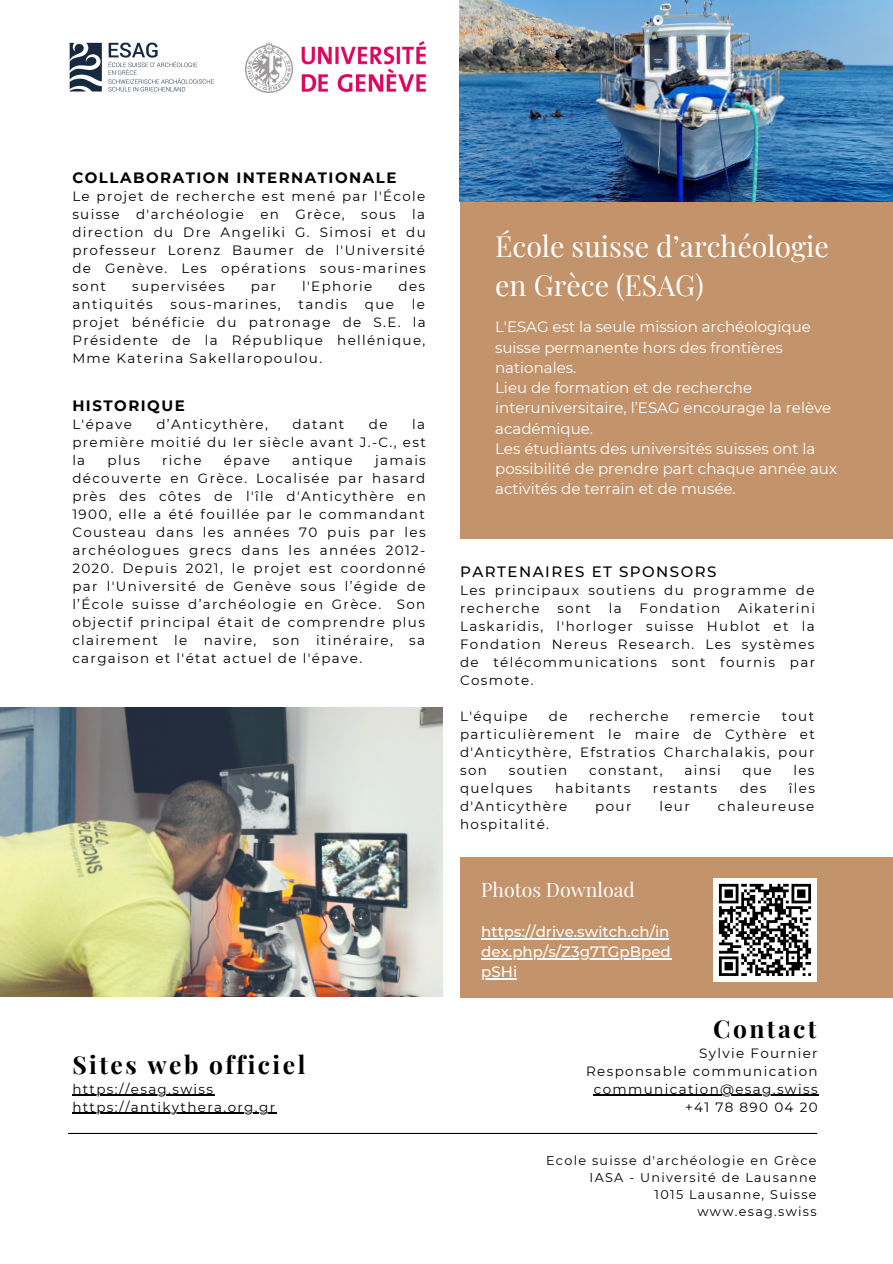
<style>
.page{position:relative;width:893px;height:1264px;background:#fff}
.page>*{position:absolute;margin:0;border:0;box-sizing:border-box;transform-origin:0 0}
.t1{font:28.5px/39.3px "Playfair Display";color:#fff}
.t2{font:700 24.6px "Playfair Display";letter-spacing:.1em;color:#000}
.t3{font:19.5px "Playfair Display";color:#fff}
.t4{font:15px/20.2px "Montserrat";color:#fff}
.t5{font:500 15px/20.2px "Montserrat";color:#fff;text-align:justify}
.t6{font:700 15px "Montserrat";letter-spacing:.1em;color:#000}
.t7{font:500 15px "Montserrat";letter-spacing:.1em;color:#000}
.t8{font:13.5px/18px "Montserrat";letter-spacing:.1em;color:#000;text-align:justify}
.t9{font:12.75px "Montserrat";letter-spacing:.1em;color:#000}
</style>
<div class="page">
<hr style="left:68px;top:1132px;width:749px;height:1px;background:#000">
<div style="left:460px;top:201px;width:432px;height:337px;background:#c3946b"></div>
<img style="left:0;top:707px;width:442px;height:289px">
<img style="left:459px;top:0;width:433px;height:201px">
<hr style="left:593px;top:1094px;width:226px;height:1px;background:#000">
<hr style="left:72px;top:1094px;width:142px;height:1px;background:#000">
<hr style="left:72px;top:1112px;width:204px;height:1px;background:#000">
<img style="left:69px;top:42px;width:145px;height:50px">
<img style="left:246px;top:41px;width:180px;height:52px">
<div style="left:460px;top:857px;width:432px;height:140px;background:#c3946b"></div>
<hr style="left:481px;top:938px;width:188px;height:1px;background:#fff">
<hr style="left:481px;top:958px;width:190px;height:1px;background:#fff">
<hr style="left:481px;top:978px;width:36px;height:1px;background:#fff">
<div style="left:713px;top:878px;width:103px;height:103px;background:#fff"></div>
<svg style="left:718px;top:883px;width:94px;height:93px"></svg>
<p class="t6" style="left:72px;top:168px;width:325px">COLLABORATION INTERNATIONALE</p>
<p class="t8" style="left:72px;top:187px;width:355px">Le projet de recherche est mené par l'École suisse d'archéologie en Grèce, sous la direction du Dre Angeliki G. Simosi et du professeur Lorenz Baumer de l'Université de Genève. Les opérations sous-marines sont</p>
<p class="t8" style="left:132px;top:277px;width:94px">supervisées</p>
<p class="t8" style="left:251px;top:277px;width:27px">par</p>
<p class="t8" style="left:302px;top:277px;width:72px">l'Ephorie</p>
<p class="t8" style="left:398px;top:277px;width:28px">des</p>
<p class="t8" style="left:72px;top:295px;width:82px">antiquités</p>
<p class="t8" style="left:170px;top:295px;width:112px">sous-marines,</p>
<p class="t8" style="left:298px;top:295px;width:50px">tandis</p>
<p class="t8" style="left:365px;top:295px;width:31px">que</p>
<p class="t8" style="left:72px;top:295px;width:355px;text-indent:339px">le projet bénéficie du patronage de S.E. la Présidente de la République hellénique, Mme Katerina Sakellaropoulou.</p>
<p class="t6" style="left:72px;top:397px;width:114px">HISTORIQUE</p>
<p class="t8" style="left:72px;top:415px;width:61px">L'épave</p>
<p class="t8" style="left:156px;top:415px;width:113px">d’Anticythère,</p>
<p class="t8" style="left:292px;top:415px;width:53px">datant</p>
<p class="t8" style="left:369px;top:415px;width:20px">de</p>
<p class="t8" style="left:72px;top:415px;width:355px;text-indent:340px">la première moitié du Ier siècle avant J.-C., est la</p>
<p class="t8" style="left:72px;top:451px;width:355px;text-indent:302px">jamais découverte en Grèce. Localisée par hasard près des côtes de l'île d'Anticythère en 1900, elle a été fouillée par le commandant Cousteau dans les années 70 puis par les archéologues grecs dans les années 2012- 2020. Depuis 2021, le projet est coordonné par l'Université de Genève sous l’égide de l’École suisse d’archéologie en Grèce. Son objectif principal était de comprendre plus clairement le navire, son itinéraire, sa cargaison et l'état actuel de l'épave.</p>
<p class="t8" style="left:107px;top:451px;width:34px">plus</p>
<p class="t8" style="left:162px;top:451px;width:41px">riche</p>
<p class="t8" style="left:224px;top:451px;width:48px">épave</p>
<p class="t8" style="left:292px;top:451px;width:62px">antique</p>
<p class="t2" style="left:72px;top:1046px;width:234px">Sites web officiel</p>
<p class="t8" style="left:72px;top:1079px;width:142px">https://esag.swiss</p>
<p class="t8" style="left:72px;top:1097px;width:204px">https://antikythera.org.gr</p>
<p class="t1" style="left:495px;top:225px;width:335px">École suisse d’archéologie en Grèce (ESAG)</p>
<p class="t4" style="left:495px;top:317px;width:317px">L'ESAG est la seule mission archéologique suisse permanente hors des frontières nationales.</p>
<p class="t4" style="left:495px;top:377px;width:337px">Lieu de formation et de recherche interuniversitaire, l’ESAG encourage la relève académique.</p>
<p class="t4" style="left:495px;top:438px;width:343px">Les étudiants des universités suisses ont la possibilité de prendre part chaque année aux activités de terrain et de musée.</p>
<p class="t7" style="left:460px;top:562px;width:258px">PARTENAIRES ET SPONSORS</p>
<p class="t8" style="left:460px;top:581px;width:356px">Les principaux soutiens du programme de recherche</p>
<p class="t8" style="left:460px;top:599px;width:356px;text-indent:278px">Aikaterini Laskaridis, l'horloger suisse Hublot et la Fondation Nereus Research. Les systèmes de télécommunications sont fournis par Cosmote.</p>
<p class="t8" style="left:460px;top:707px;width:69px">L'équipe</p>
<p class="t8" style="left:549px;top:707px;width:20px">de</p>
<p class="t8" style="left:589px;top:707px;width:81px">recherche</p>
<p class="t8" style="left:690px;top:707px;width:72px">remercie</p>
<p class="t8" style="left:557px;top:599px;width:35px">sont</p>
<p class="t8" style="left:608px;top:599px;width:14px">la</p>
<p class="t8" style="left:639px;top:599px;width:82px">Fondation</p>
<p class="t8" style="left:460px;top:707px;width:356px;text-indent:321px">tout particulièrement le maire de Cythère et d'Anticythère, Efstratios Charchalakis, pour son</p>
<p class="t8" style="left:508px;top:761px;width:60px">soutien</p>
<p class="t8" style="left:589px;top:761px;width:75px">constant,</p>
<p class="t8" style="left:684px;top:761px;width:38px">ainsi</p>
<p class="t8" style="left:742px;top:761px;width:31px">que</p>
<p class="t8" style="left:793px;top:761px;width:23px">les</p>
<p class="t8" style="left:460px;top:779px;width:74px">quelques</p>
<p class="t8" style="left:555px;top:779px;width:77px">habitants</p>
<p class="t8" style="left:653px;top:779px;width:66px">restants</p>
<p class="t8" style="left:739px;top:779px;width:28px">des</p>
<p class="t8" style="left:788px;top:779px;width:28px">îles</p>
<p class="t8" style="left:460px;top:797px;width:109px">d'Anticythère</p>
<p class="t8" style="left:595px;top:797px;width:38px">pour</p>
<p class="t8" style="left:659px;top:797px;width:32px">leur</p>
<p class="t8" style="left:717px;top:797px;width:98px">chaleureuse</p>
<p class="t8" style="left:460px;top:815px;width:90px">hospitalité.</p>
<p class="t3" style="left:481px;top:875px;width:155px">Photos Download</p>
<p class="t5" style="left:481px;top:921px;width:191px">https://drive.switch.ch/in dex.php/s/Z3g7TGpBped pSHi</p>
<p class="t2" style="left:713px;top:1010px;width:105px">Contact</p>
<p class="t8" style="left:699px;top:1043px;width:120px">Sylvie Fournier</p>
<p class="t8" style="left:586px;top:1061px;width:233px;text-align:center">Responsable communication communication@esag.swiss</p>
<p class="t8" style="left:685px;top:1097px;width:134px">+41 78 890 04 20</p>
<p class="t9" style="left:546px;top:1152px;width:272px">Ecole suisse d'archéologie en Grèce</p>
<p class="t9" style="left:589px;top:1169px;width:228px">IASA - Université de Lausanne</p>
<p class="t9" style="left:654px;top:1186px;width:163px">1015 Lausanne, Suisse</p>
<p class="t9" style="left:697px;top:1203px;width:121px">www.esag.swiss</p>
</div>
